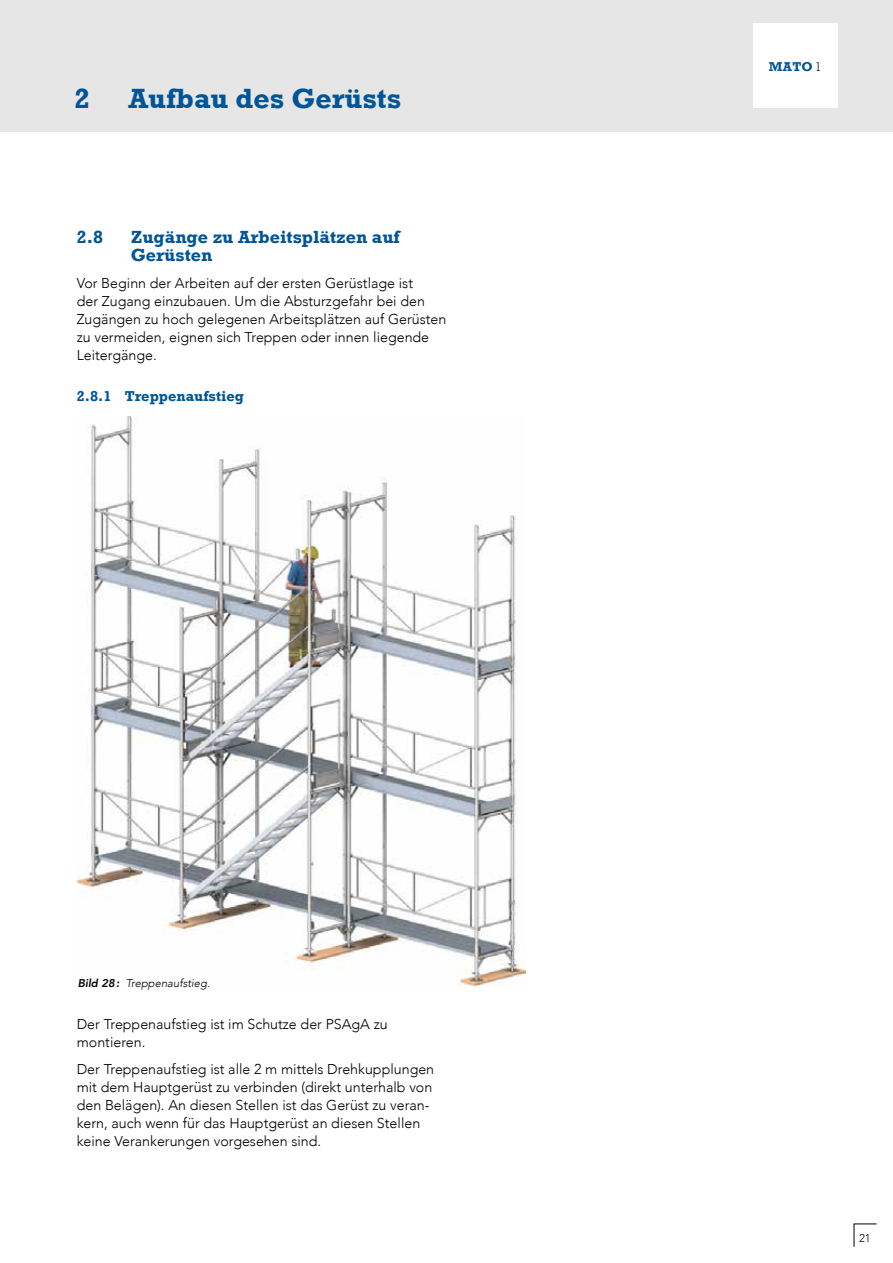
<style>
.page{position:relative;width:893px;height:1263px;background:#fff}
.page>*{position:absolute;margin:0;border:0;box-sizing:border-box;transform-origin:0 0}
.t1{font:700 28.5px "M Rockwell";color:#005596}
.t2{font:700 18px/18px "M Rockwell";color:#005596}
.t3{font:700 14.7px "M Rockwell";color:#005596}
.t4{font:300 14.25px/18px "Avenir";color:#000}
.t5{font:700 13.2px "M Rockwell";color:#005596}
.t6{font:italic 300 11.25px "Avenir";color:#000}
.t7{font:300 11.25px "Avenir";color:#000}
.s1{font-weight:800}
.s2{font-weight:300;color:#000}
</style>
<div class="page">
<div style="left:0;top:0;width:893px;height:132px;background:#e6e6e7"></div>
<svg style="left:854px;top:1223px;width:23px;height:24px"></svg>
<div style="left:753px;top:24px;width:85px;height:84px;background:#fff"></div>
<img style="left:77px;top:417px;width:449px;height:568px">
<h1 class="t1" style="left:74px;top:82px;width:17px">2</h1>
<h1 class="t1" style="left:128px;top:82px;width:274px">Aufbau des Gerüsts</h1>
<p class="t2" style="left:77px;top:228px;width:28px">2.8</p>
<p class="t2" style="left:131px;top:228px;width:271px">Zugänge zu Arbeitsplätzen auf<br>Gerüsten</p>
<p class="t4" style="left:77px;top:274px;width:371px">Vor Beginn der Arbeiten auf der ersten Gerüstlage ist<br>der Zugang einzubauen. Um die Absturzgefahr bei den Zugängen zu hoch gelegenen Arbeitsplätzen auf Gerüsten zu vermeiden, eignen sich Treppen oder innen liegende Leitergänge.</p>
<p class="t3" style="left:77px;top:387px;width:169px">2.8.1 Treppenaufstieg</p>
<p class="t6" style="left:78px;top:977px;width:134px"><span class="s1">Bild 28:</span> Treppenaufstieg.</p>
<p class="t7" style="left:78px;top:1011px;width:4px">.</p>
<p class="t4" style="left:77px;top:1015px;width:312px">Der Treppenaufstieg ist im Schutze der PSAgA zu montieren.</p>
<p class="t4" style="left:77px;top:1060px;width:359px">Der Treppenaufstieg ist alle 2 m mittels Drehkupplungen mit dem Hauptgerüst zu verbinden (direkt unterhalb von den Belägen). An diesen Stellen ist das Gerüst zu veran&shy;kern, auch wenn für das Hauptgerüst an diesen Stellen keine Verankerungen vorgesehen sind.</p>
<p class="t5" style="left:769px;top:59px;width:54px">MATO <span class="s2">1</span></p>
<p class="t7" style="left:859px;top:1231px;width:13px">21</p>
</div>
